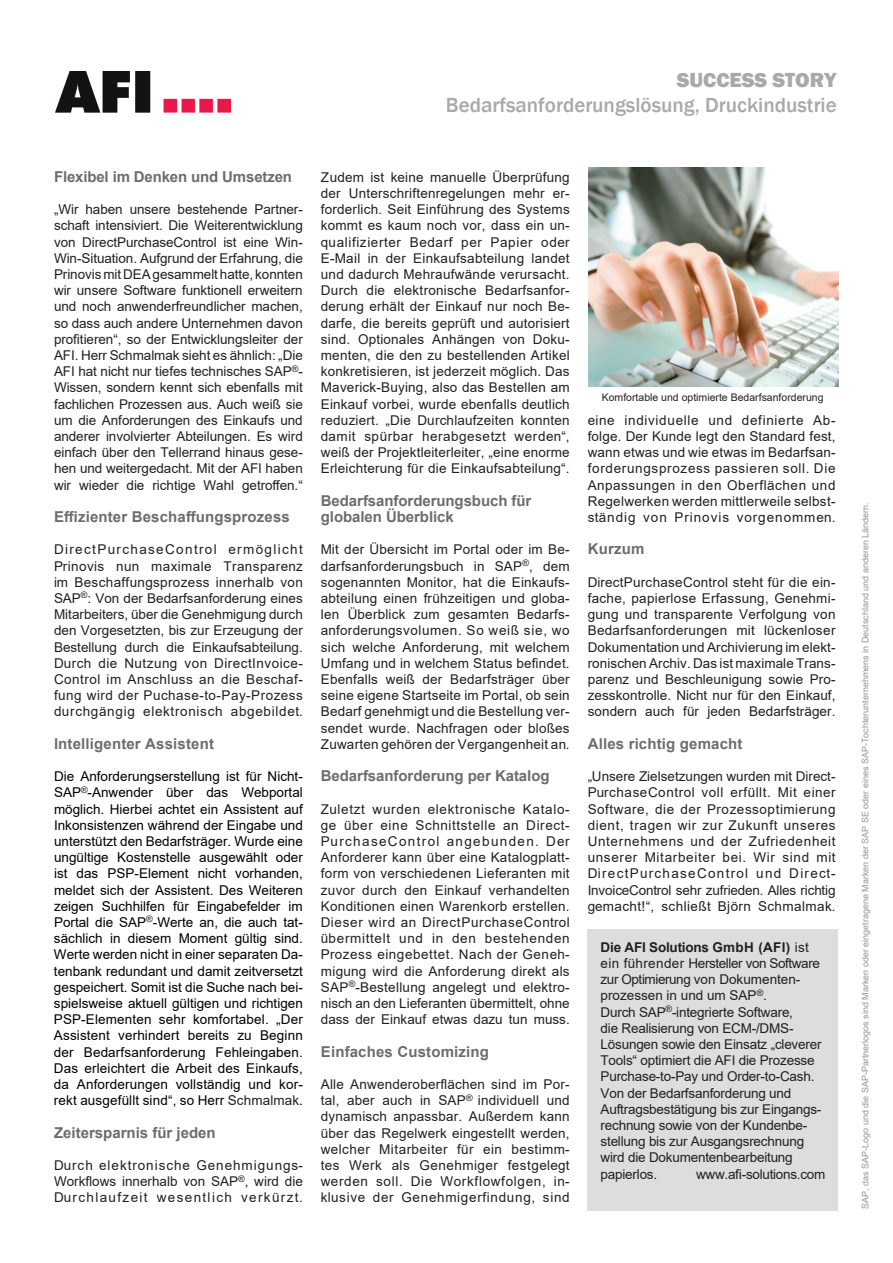
<style>
.page{position:relative;width:893px;height:1263px;background:#fff}
.page>*{position:absolute;margin:0;border:0;box-sizing:border-box;transform-origin:0 0}
.t1{font:500 21px "Franklin Gothic";color:#a8a9ad}
.t2{font:800 21px "Franklin Gothic";color:#a8a9ad}
.t3{font:700 15px/16.2px "Arial";color:#6c6d70}
.t4{font:13.5px/16.2px "Arial";color:#231f20;text-align:justify}
.t5{font:13.5px/16.2px "Arial";letter-spacing:.01em;color:#000;text-align:justify}
.t6{font:13.5px "Arial";letter-spacing:-.02em;color:#231f20}
.t7{font:10.5px "Arial";color:#231f20}
.t8{font:9px "Arial";color:#939598}
.s1{color:#231f20}
.s2{font-weight:700}
</style>
<div class="page">
<img style="left:55px;top:72px;width:175px;height:41px">
<img style="left:589px;top:168px;width:249px;height:219px">
<div style="left:588px;top:929px;width:250px;height:281px;background:#dcdddf"></div>
<h1 class="t2" style="left:677px;top:66px;width:161px">SUCCESS STORY</h1>
<h1 class="t1" style="left:446px;top:92px;width:392px">Bedarfsanforderungslösung, Druckindustrie</h1>
<p class="t3" style="left:54px;top:168px;width:240px">Flexibel im Denken und Umsetzen</p>
<p class="t4" style="left:54px;top:201px;width:250px">„Wir haben unsere bestehende Partner&shy;schaft intensiviert. Die Weiterentwicklung von DirectPurchaseControl ist eine Win-Win-Situation. Aufgrund der Erfahrung, die Prinovis mit DEA gesammelt hatte, konnten wir unsere Software funktionell erweitern und noch anwenderfreundlicher machen, so dass auch andere Unternehmen davon profitieren“, so der Entwicklungsleiter der AFI. Herr Schmalmak sieht es ähnlich: „Die AFI hat nicht nur tiefes technisches SAP<sup>®</sup>- Wissen, sondern kennt sich ebenfalls mit fachlichen Prozessen aus. Auch weiß sie um die Anforderungen des Einkaufs und anderer involvierter Abteilungen. Es wird einfach über den Tellerrand hinaus gese&shy;hen und weitergedacht. Mit der AFI haben wir wieder die richtige Wahl getroffen.“</p>
<p class="t3" style="left:54px;top:509px;width:237px">Effizienter Beschaffungsprozess</p>
<p class="t4" style="left:54px;top:541px;width:250px">DirectPurchaseControl ermöglicht Prinovis nun maximale Transparenz im Beschaffungsprozess innerhalb von SAP<sup>®</sup>: Von der Bedarfsanforderung eines Mitarbeiters, über die Genehmigung durch den Vorgesetzten, bis zur Erzeugung der Bestellung durch die Einkaufsabteilung.<br>Durch die Nutzung von DirectInvoice-Control im Anschluss an die Beschaf&shy;fung wird der Puchase-to-Pay-Prozess durchgängig elektronisch abgebildet.</p>
<p class="t3" style="left:54px;top:735px;width:162px">Intelligenter Assistent</p>
<p class="t5" style="left:54px;top:768px;width:250px">Die Anforderungserstellung ist für Nicht-SAP<sup>®</sup>-Anwender über das Webportal möglich. Hierbei achtet ein Assistent auf Inkonsistenzen während der Eingabe und unterstützt den Bedarfsträger. Wurde eine ungültige Kostenstelle ausgewählt oder ist das PSP-Element nicht vorhanden, meldet sich der Assistent. Des Weiteren zeigen Suchhilfen für Eingabefelder im Portal die SAP<sup>®</sup>-Werte an, die auch tat&shy;sächlich in diesem Moment gültig sind.<br>Werte werden nicht in einer separaten Da&shy;tenbank redundant und damit zeitversetzt gespeichert. Somit ist die Suche nach bei&shy;spielsweise aktuell gültigen und richtigen PSP-Elementen sehr komfortabel. „Der Assistent verhindert bereits zu Beginn der Bedarfsanforderung Fehleingaben.<br>Das erleichtert die Arbeit des Einkaufs, da Anforderungen vollständig und kor&shy;rekt ausgefüllt sind“, so Herr <span class="s1">Schmalmak</span>.</p>
<p class="t3" style="left:54px;top:1124px;width:163px">Zeitersparnis für jeden</p>
<p class="t4" style="left:54px;top:1157px;width:250px">Durch elektronische Genehmigungs-Workflows innerhalb von SAP<sup>®</sup>, wird die Durchlaufzeit wesentlich verkürzt.</p>
<p class="t4" style="left:321px;top:169px;width:250px">Zudem ist keine manuelle Überprüfung der Unterschriftenregelungen mehr er&shy;forderlich. Seit Einführung des Systems kommt es kaum noch vor, dass ein un&shy;qualifizierter Bedarf per Papier oder E-Mail in der Einkaufsabteilung landet und dadurch Mehraufwände verursacht.<br>Durch die elektronische Bedarfsanfor&shy;derung erhält der Einkauf nur noch Be&shy;darfe, die bereits geprüft und autorisiert sind. Optionales Anhängen von Doku&shy;menten, die den zu bestellenden Artikel konkretisieren, ist jederzeit möglich. Das Maverick-Buying, also das Bestellen am Einkauf vorbei, wurde ebenfalls deutlich reduziert. „Die Durchlaufzeiten konnten damit spürbar herabgesetzt werden“, weiß der Projektleiterleiter, „eine enorme Erleichterung für die Einkaufsabteilung“.</p>
<p class="t3" style="left:321px;top:492px;width:212px">Bedarfsanforderungsbuch für globalen Überblick</p>
<p class="t4" style="left:321px;top:541px;width:250px">Mit der Übersicht im Portal oder im Be&shy;darfsanforderungsbuch in SAP<sup>®</sup>, dem sogenannten Monitor, hat die Einkaufs&shy;abteilung einen frühzeitigen und globa&shy;len Überblick zum gesamten Bedarfs&shy;anforderungsvolumen. So weiß sie, wo sich welche Anforderung, mit welchem Umfang und in welchem Status befindet.<br>Ebenfalls weiß der Bedarfsträger über seine eigene Startseite im Portal, ob sein Bedarf genehmigt und die Bestellung ver&shy;sendet wurde. Nachfragen oder bloßes Zuwarten gehören der Vergangenheit an.</p>
<p class="t3" style="left:321px;top:768px;width:230px">Bedarfsanforderung per Katalog</p>
<p class="t4" style="left:321px;top:801px;width:250px">Zuletzt wurden elektronische Katalo&shy;ge über eine Schnittstelle an Direct-PurchaseControl angebunden. Der Anforderer kann über eine Katalogplatt&shy;form von verschiedenen Lieferanten mit zuvor durch den Einkauf verhandelten Konditionen einen Warenkorb erstellen.<br>Dieser wird an DirectPurchaseControl übermittelt und in den bestehenden Prozess eingebettet. Nach der Geneh&shy;migung wird die Anforderung direkt als SAP<sup>®</sup>-Bestellung angelegt und elektro&shy;nisch an den Lieferanten übermittelt, ohne dass der Einkauf etwas dazu tun muss.</p>
<p class="t3" style="left:321px;top:1043px;width:170px">Einfaches Customizing</p>
<p class="t4" style="left:321px;top:1076px;width:250px">Alle Anwenderoberflächen sind im Por&shy;tal, aber auch in SAP<sup>®</sup> individuell und dynamisch anpassbar. Außerdem kann über das Regelwerk eingestellt werden, welcher Mitarbeiter für ein bestimm&shy;tes Werk als Genehmiger festgelegt werden soll. Die Workflowfolgen, in&shy;klusive der Genehmigerfindung, sind</p>
<p class="t7" style="left:602px;top:390px;width:223px">Komfortable und optimierte Bedarfsanforderung</p>
<p class="t4" style="left:588px;top:412px;width:249px">eine individuelle und definierte Ab&shy;folge. Der Kunde legt den Standard fest, wann etwas und wie etwas im Bedarfsan&shy;forderungsprozess passieren soll. Die Anpassungen in den Oberflächen und Regelwerken werden mittlerweile selbst&shy;ständig von Prinovis vorgenommen.</p>
<p class="t3" style="left:588px;top:541px;width:58px">Kurzum</p>
<p class="t4" style="left:588px;top:574px;width:249px">DirectPurchaseControl steht für die ein&shy;fache, papierlose Erfassung, Genehmi&shy;gung und transparente Verfolgung von Bedarfsanforderungen mit lückenloser Dokumentation und Archivierung im elekt&shy;ronischen Archiv. Das ist maximale Trans&shy;parenz und Beschleunigung sowie Pro&shy;zesskontrolle. Nicht nur für den Einkauf, sondern auch für jeden Bedarfsträger.</p>
<p class="t3" style="left:588px;top:735px;width:156px">Alles richtig gemacht</p>
<p class="t4" style="left:588px;top:768px;width:249px">„Unsere Zielsetzungen wurden mit Direct-PurchaseControl voll erfüllt. Mit einer Software, die der Prozessoptimierung dient, tragen wir zur Zukunft unseres Unternehmens und der Zufriedenheit unserer Mitarbeiter bei. Wir sind mit DirectPurchaseControl und Direct-InvoiceControl sehr zufrieden. Alles richtig gemacht!“, schließt Björn Schmalmak.</p>
<p class="t4" style="left:601px;top:939px;width:223px;text-align:left"><span class="s2">Die AFI Solutions GmbH (AFI)</span> ist ein führender Hersteller von Software zur Optimierung von Dokumenten&shy;prozessen in und um SAP<sup>®</sup>.<br>Durch SAP<sup>®</sup>-integrierte Software,<br>die Realisierung von ECM-/DMS-<br>Lösungen sowie den Einsatz „cleverer<br>Tools“ optimiert die AFI die Prozesse<br>Purchase-to-Pay und Order-to-Cash.<br>Von der Bedarfsanforderung und<br>Auftragsbestätigung bis zur Eingangs&shy;rechnung sowie von der Kundenbe&shy;stellung bis zur Ausgangsrechnung wird die Dokumentenbearbeitung papierlos.</p>
<p class="t6" style="left:696px;top:1164px;width:131px">www.afi-solutions.com</p>
<p class="t8" style="left:859px;top:1209px;width:708px;rotate:-90deg">SAP, das SAP-Logo und die SAP-Partnerlogos sind Marken oder eingetragene Marken der SAP SE oder eines SAP-Tochterunternehmens in Deutschland und anderen Ländern.</p>
</div>
